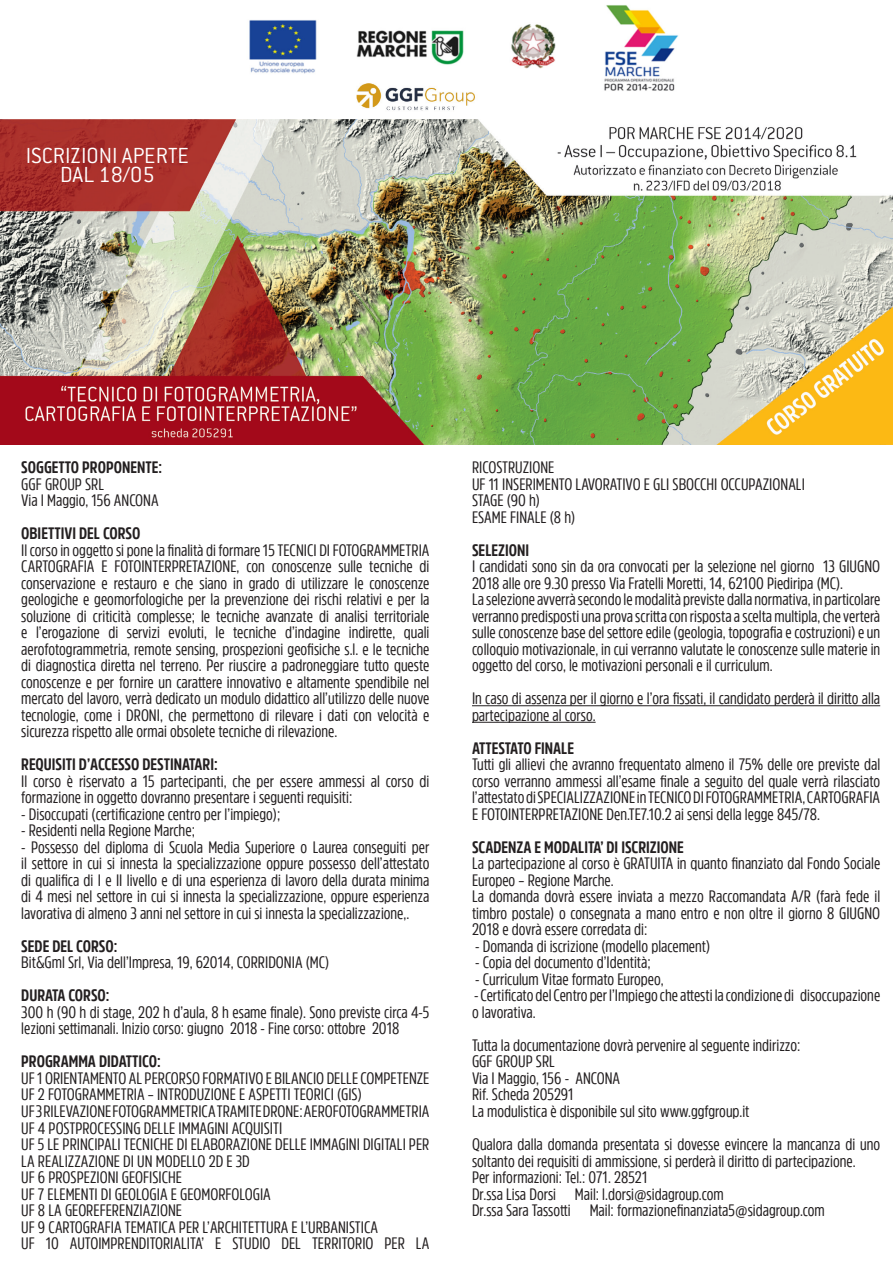
<style>
.page{position:relative;width:893px;height:1263px;background:#fff}
.page>*{position:absolute;margin:0;border:0;box-sizing:border-box;transform-origin:0 0}
.t1{font:24px "Conduit ITCTT Light";color:#fff}
.t2{font:16.5px/16.5px "Amsi Pro Cond";color:#231f20}
.t3{font:700 16.5px "Amsi Pro Cond";color:#231f20}
</style>
<div class="page">
<hr style="left:472px;top:705px;width:408px;height:1px;background:#231f20">
<hr style="left:472px;top:722px;width:124px;height:1px;background:#231f20">
<img style="left:0;top:119px;width:893px;height:326px">
<img style="left:249px;top:5px;width:430px;height:106px">
<p class="t1" style="left:26px;top:142px;width:165px">ISCRIZIONI APERTE</p>
<p class="t1" style="left:60px;top:162px;width:96px">DAL 18/05</p>
<p class="t3" style="left:21px;top:456px;width:142px">SOGGETTO PROPONENTE:</p>
<p class="t2" style="left:21px;top:475px;width:84px">GGF GROUP SRL</p>
<p class="t2" style="left:21px;top:492px;width:139px">Via I Maggio, 156 ANCONA</p>
<p class="t3" style="left:21px;top:522px;width:121px">OBIETTIVI DEL CORSO</p>
<p class="t2" style="left:21px;top:541px;width:410px;text-align:justify">Il corso in oggetto si pone la finalità di formare 15 TECNICI DI FOTOGRAMMETRIA CARTOGRAFIA E FOTOINTERPRETAZIONE, con conoscenze sulle tecniche di conservazione e restauro e che siano in grado di utilizzare le conoscenze geologiche e geomorfologiche per la prevenzione dei rischi relativi e per la soluzione di criticità complesse; le tecniche avanzate di analisi territoriale e l’erogazione di servizi evoluti, le tecniche d’indagine indirette, quali aerofotogrammetria, remote sensing, prospezioni geofisiche s.l. e le tecniche di diagnostica diretta nel terreno. Per riuscire a padroneggiare tutto queste conoscenze e per fornire un carattere innovativo e altamente spendibile nel mercato del lavoro, verrà dedicato un modulo didattico all’utilizzo delle nuove tecnologie, come i DRONI, che permettono di rilevare i dati con velocità e sicurezza rispetto alle ormai obsolete tecniche di rilevazione.</p>
<p class="t3" style="left:21px;top:753px;width:198px">REQUISITI D’ACCESSO DESTINATARI:</p>
<p class="t2" style="left:21px;top:772px;width:410px">Il corso è riservato a 15 partecipanti, che per essere ammessi al corso di formazione in oggetto dovranno presentare i seguenti requisiti:</p>
<p class="t2" style="left:21px;top:805px;width:261px">- Disoccupati (certificazione centro per l’impiego);</p>
<p class="t2" style="left:21px;top:822px;width:175px">- Residenti nella Regione Marche;</p>
<p class="t2" style="left:21px;top:838px;width:410px;text-align:justify">- Possesso del diploma di Scuola Media Superiore o Laurea conseguiti per il settore in cui si innesta la specializzazione oppure possesso dell’attestato di qualifica di I e II livello e di una esperienza di lavoro della durata minima di 4 mesi nel settore in cui si innesta la specializzazione, oppure esperienza lavorativa di almeno 3 anni nel settore in cui si innesta la specializzazione,.</p>
<p class="t3" style="left:21px;top:935px;width:98px">SEDE DEL CORSO:</p>
<p class="t2" style="left:21px;top:954px;width:310px">Bit&amp;Gml Srl, Via dell’Impresa, 19, 62014, CORRIDONIA (MC)</p>
<p class="t3" style="left:21px;top:984px;width:90px">DURATA CORSO:</p>
<p class="t2" style="left:21px;top:1003px;width:410px">300 h (90 h di stage, 202 h d’aula, 8 h esame finale). Sono previste circa 4-5 lezioni settimanali. Inizio corso: giugno 2018 - Fine corso: ottobre 2018</p>
<p class="t3" style="left:21px;top:1050px;width:141px">PROGRAMMA DIDATTICO:</p>
<p class="t2" style="left:21px;top:1069px;width:410px">UF 1 ORIENTAMENTO AL PERCORSO FORMATIVO E BILANCIO DELLE COMPETENZE</p>
<p class="t2" style="left:21px;top:1086px;width:342px">UF 2 FOTOGRAMMETRIA – INTRODUZIONE E ASPETTI TEORICI (GIS)</p>
<p class="t2" style="left:21px;top:1102px;width:410px">UF 3 RILEVAZIONE FOTOGRAMMETRICA TRAMITE DRONE: AEROFOTOGRAMMETRIA</p>
<p class="t2" style="left:21px;top:1119px;width:263px">UF 4 POSTPROCESSING DELLE IMMAGINI ACQUISITI</p>
<p class="t2" style="left:21px;top:1135px;width:410px">UF 5 LE PRINCIPALI TECNICHE DI ELABORAZIONE DELLE IMMAGINI DIGITALI PER<br>LA REALIZZAZIONE DI UN MODELLO 2D E 3D</p>
<p class="t2" style="left:21px;top:1168px;width:162px">UF 6 PROSPEZIONI GEOFISICHE</p>
<p class="t2" style="left:21px;top:1185px;width:251px">UF 7 ELEMENTI DI GEOLOGIA E GEOMORFOLOGIA</p>
<p class="t2" style="left:21px;top:1201px;width:162px">UF 8 LA GEOREFERENZIAZIONE</p>
<p class="t2" style="left:21px;top:1218px;width:358px">UF 9 CARTOGRAFIA TEMATICA PER L’ARCHITETTURA E L’URBANISTICA</p>
<p class="t2" style="left:21px;top:1234px;width:410px">UF 10 AUTOIMPRENDITORIALITA’ E STUDIO DEL TERRITORIO PER LA</p>
<p class="t2" style="left:472px;top:459px;width:84px">RICOSTRUZIONE</p>
<p class="t2" style="left:472px;top:475px;width:334px">UF 11 INSERIMENTO LAVORATIVO E GLI SBOCCHI OCCUPAZIONALI</p>
<p class="t2" style="left:472px;top:492px;width:69px">STAGE (90 h)</p>
<p class="t2" style="left:472px;top:508px;width:105px">ESAME FINALE (8 h)</p>
<p class="t3" style="left:472px;top:539px;width:59px">SELEZIONI</p>
<p class="t2" style="left:472px;top:558px;width:410px">I candidati sono sin da ora convocati per la selezione nel giorno 13 GIUGNO<br>2018 alle ore 9.30 presso Via Fratelli Moretti, 14, 62100 Piediripa (MC).</p>
<p class="t2" style="left:472px;top:591px;width:410px;text-align:justify">La selezione avverrà secondo le modalità previste dalla normativa, in particolare verranno predisposti una prova scritta con risposta a scelta multipla, che verterà sulle conoscenze base del settore edile (geologia, topografia e costruzioni) e un colloquio motivazionale, in cui verranno valutate le conoscenze sulle materie in oggetto del corso, le motivazioni personali e il curriculum.</p>
<p class="t2" style="left:472px;top:690px;width:410px">In caso di assenza per il giorno e l’ora fissati, il candidato perderà il diritto alla partecipazione al corso.</p>
<p class="t3" style="left:472px;top:737px;width:104px">ATTESTATO FINALE</p>
<p class="t2" style="left:472px;top:756px;width:410px;text-align:justify">Tutti gli allievi che avranno frequentato almeno il 75% delle ore previste dal corso verranno ammessi all’esame finale a seguito del quale verrà rilasciato l’attestato di SPECIALIZZAZIONE in TECNICO DI FOTOGRAMMETRIA, CARTOGRAFIA E FOTOINTERPRETAZIONE Den.TE7.10.2 ai sensi della legge 845/78.</p>
<p class="t3" style="left:472px;top:836px;width:213px">SCADENZA E MODALITA’ DI ISCRIZIONE</p>
<p class="t2" style="left:472px;top:855px;width:410px">La partecipazione al corso è GRATUITA in quanto finanziato dal Fondo Sociale<br>Europeo – Regione Marche.</p>
<p class="t2" style="left:472px;top:888px;width:410px;text-align:justify">La domanda dovrà essere inviata a mezzo Raccomandata A/R (farà fede il timbro postale) o consegnata a mano entro e non oltre il giorno 8 GIUGNO 2018 e dovrà essere corredata di:</p>
<p class="t2" style="left:475px;top:937px;width:237px">- Domanda di iscrizione (modello placement)</p>
<p class="t2" style="left:475px;top:954px;width:177px">- Copia del documento d’Identità;</p>
<p class="t2" style="left:475px;top:970px;width:190px">- Curriculum Vitae formato Europeo,</p>
<p class="t2" style="left:472px;top:987px;width:410px">- Certificato del Centro per l’Impiego che attesti la condizione di disoccupazione o lavorativa.</p>
<p class="t2" style="left:472px;top:1036px;width:330px">Tutta la documentazione dovrà pervenire al seguente indirizzo:</p>
<p class="t2" style="left:472px;top:1053px;width:84px">GGF GROUP SRL</p>
<p class="t2" style="left:472px;top:1069px;width:150px">Via I Maggio, 156 - ANCONA</p>
<p class="t2" style="left:472px;top:1086px;width:103px">Rif. Scheda 205291</p>
<p class="t2" style="left:472px;top:1102px;width:279px">La modulistica è disponibile sul sito www.ggfgroup.it</p>
<p class="t2" style="left:472px;top:1135px;width:410px">Qualora dalla domanda presentata si dovesse evincere la mancanza di uno soltanto dei requisiti di ammissione, si perderà il diritto di partecipazione.</p>
<p class="t2" style="left:472px;top:1168px;width:177px">Per informazioni: Tel.: 071. 28521</p>
<p class="t2" style="left:472px;top:1185px;width:253px">Dr.ssa Lisa Dorsi Mail: l.dorsi@sidagroup.com</p>
<p class="t2" style="left:472px;top:1201px;width:354px">Dr.ssa Sara Tassotti Mail: formazionefinanziata5@sidagroup.com</p>
</div>
